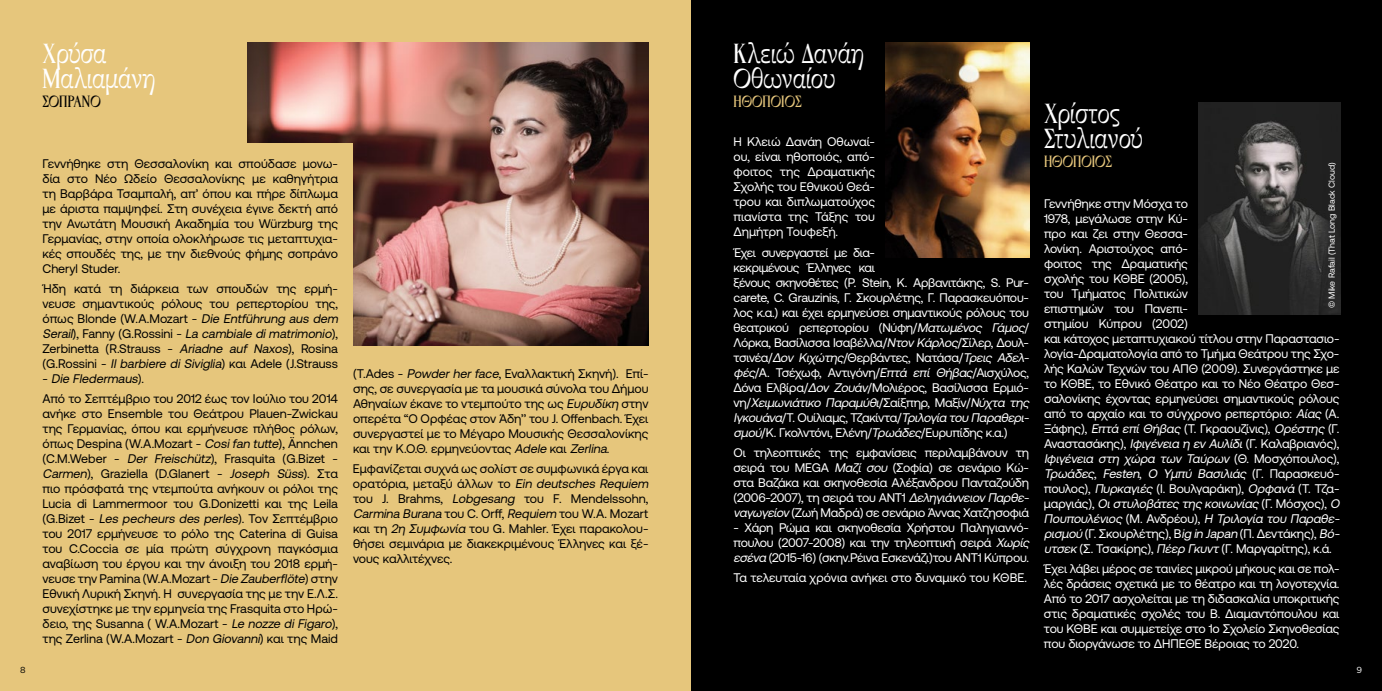
<style>
.page{position:relative;width:1382px;height:691px;background:#fff}
.page>*{position:absolute;margin:0;border:0;box-sizing:border-box;transform-origin:0 0}
.t1{font:27.5px/25px "Aegithalos";color:#fff}
.t2{font:16.25px "Aegithalos";color:#e6c67c}
.t3{font:16.25px "Aegithalos";color:#000}
.t4{font:12.5px/15px "Aeonik Pro";letter-spacing:-.02em;color:#fff}
.t5{font:12.5px/15px "Aeonik Pro";color:#000;text-align:justify}
.t6{font:12.5px "Aeonik Pro";color:#fff}
.t7{font:8.75px "Aeonik Pro";color:#fff}
.t8{font:8.75px "Gotham Greek";color:#000}
.t9{font:8.75px "Gotham Greek";color:#fff}
.s1{font-style:italic}
</style>
<div class="page">
<div style="left:0;top:0;width:691px;height:691px;background:#e6c67c"></div>
<div style="left:691px;top:0;width:691px;height:691px;background:#000"></div>
<img style="left:886px;top:43px;width:143px;height:215px">
<img style="left:1198px;top:102px;width:142px;height:213px">
<img style="left:247px;top:43px;width:401px;height:302px">
<div style="left:216px;top:144px;width:137px;height:231px;background:#e6c67c"></div>
<h1 class="t1" style="left:43px;top:41px;width:114px">Χρύσα<br>Μαλιαμάνη</h1>
<h2 class="t3" style="left:43px;top:91px;width:60px">ΣΟΠΡΆΝΟ</h2>
<p class="t5" style="left:43px;top:156px;width:297px">Γεννήθηκε στη Θεσσαλονίκη και σπούδασε μονω&shy;δία στο Νέο Ωδείο Θεσσαλονίκης με καθηγήτρια τη Βαρβάρα Τσαμπαλή, απ’ όπου και πήρε δίπλωμα με άριστα παμψηφεί. Στη συνέχεια έγινε δεκτή από την Ανωτάτη Μουσική Ακαδημία του Würzburg της Γερμανίας, στην οποία ολοκλήρωσε τις μεταπτυχια&shy;κές σπουδές της, με την διεθνούς φήμης σοπράνο Cheryl Studer.</p>
<p class="t5" style="left:43px;top:281px;width:299px;text-align:left">Ήδη κατά τη διάρκεια των σπουδών της ερμή&shy;νευσε σημαντικούς ρόλους του ρεπερτορίου της, όπως Blonde (W.A.Μozart - <span class="s1">Die Entführung aus dem Serail</span>) , Fa n n y ( G . R o s s i n i - <span class="s1">La cambiale di matrimonio</span>) , Zerbinetta (R.Strauss - <span class="s1">Ariadne auf Naxos</span>), Rosina (G.Rossini - <span class="s1">Il barbiere di Siviglia</span>) και Adele (J.Strauss</p>
<p class="t5" style="left:43px;top:368px;width:297px;line-height:20.2px">- <span class="s1">Die Fledermaus</span>) .<br>Από το Σεπτέμβριο του 2012 έως τον Ιούλιο του 2014</p>
<p class="t5" style="left:43px;top:406px;width:297px">ανήκε στο Ensemble του Θεάτρου Plauen-Zwickau της Γερμανίας, όπου και ερμήνευσε πλήθος ρόλων, όπως Despina (W.A.Mozart - <span class="s1">Cosifan tutte</span>), Ännchen (C.M.Weber - <span class="s1">Der Freischütz</span>), Frasquita (G.Bizet - <span class="s1">Carmen</span>), Graziella (D.Glanert - <span class="s1">Joseph Süss</span>). Στα πιο πρόσφατά της ντεμπούτα ανήκουν οι ρόλοι της Lucia di Lammermoor του G.Donizetti και της Leila (G.Bizet - <span class="s1">Les pecheurs des perles</span>). Toν Σεπτέμβριο του 2017 ερμήνευσε το ρόλο της Caterina di Guisa του C.Coccia σε μία πρώτη σύγχρονη παγκόσμια αναβίωση του έργου και την άνοιξη του 2018 ερμή&shy;νευσε την Pamina (W.A.Mozart - <span class="s1">Die Zauberflöte</span>) στην Εθνική Λυρική Σκηνή. Η συνεργασία της με την Ε.Λ.Σ. συνεχίστηκε με την ερμηνεία της Frasquita στο Ηρώ&shy;δειο, της Susanna ( W.A.Mozart - <span class="s1">Le nozze di Figaro</span>), της Zerlina (W.A.Mozart - <span class="s1">Don Giovanni</span>) και της Maid</p>
<p class="t5" style="left:353px;top:366px;width:297px">(T.Ades - <span class="s1">Powder her face</span>, Εναλλακτική Σκηνή). Επί&shy;σης, σε συνεργασία με τα μουσικά σύνολα του Δήμου Αθηναίων έκανε το ντεμπούτο της ως <span class="s1">Ευρυδίκη</span> στην οπερέτα “Ο Ορφέας στον Άδη’’ του J. Offenbach. Έχει συνεργαστεί με το Μέγαρο Μουσικής Θεσσαλονίκης και την Κ.Ο.Θ. ερμηνεύοντας <span class="s1">Adele</span> και <span class="s1">Zerlina</span>.</p>
<p class="t5" style="left:353px;top:461px;width:299px;text-align:left">Εμφανίζεται συχνά ως σολίστ σε συμφωνικά έργα και ορατόρια, μεταξύ άλλων το <span class="s1">Ein deutsches Requiem </span>του J. Brahms, <span class="s1">Lobgesang</span> του F. Mendelssohn, <span class="s1">Carmina Burana</span> το υ C . O rff, <span class="s1">Requiem</span> το υ W. A . M oz a rt και τη <span class="s1">2η Συμφωνία</span> του G. Mahler. Έχει παρακολου&shy;θήσει σεμινάρια με διακεκριμένους Έλληνες και ξέ&shy;νους καλλιτέχνες.</p>
<h1 class="t1" style="left:733px;top:41px;width:132px">Κλειώ Δανάη<br>Οθωναίου</h1>
<h2 class="t2" style="left:733px;top:91px;width:70px">ΗΘΟΠΟΙΌΣ</h2>
<p class="t4" style="left:733px;top:134px;width:143px;text-align:justify">Η Κλειώ Δανάη Οθωναί&shy;ου, είναι ηθοποιός, από&shy;φοιτος της Δραματικής Σχολής του Εθνικού Θεά&shy;τρου και διπλωματούχος πιανίστα της Τάξης του Δημήτρη Τουφεξή.</p>
<p class="t4" style="left:733px;top:245px;width:299px">Έχει συνεργαστεί με δια-<br>κεκριμένους Έλληνες και<br>ξένους σκηνοθέτες (P. Stein, Κ. Αρβανιτάκης, S. Pur&shy;carete, C. Grauzinis, Γ. Σκουρλέτης, Γ. Παρασκευόπου&shy;λος κ.α.) και έχει ερμηνεύσει σημαντικούς ρόλους του θεατρικού ρεπερτορίου (Νύφη/<span class="s1">Ματωμένος Γάμος</span>/ Λόρκα, Βασίλισσα Ισαβέλλα/<span class="s1">Ντον Κάρλος</span>/Σίλερ, Δουλ&shy;τσινέα/<span class="s1">Δον Κιχώτης</span>/Θερβάντες, Νατάσα/<span class="s1">Τρεις Αδελ&shy;φές</span>/Α. Τσέχωφ, Αντιγόνη/<span class="s1">Επτά επί Θήβας</span>/Αισχύλος, Δόνα Ελβίρα/<span class="s1">Δον Ζουάν</span>/Μολιέρος, Βασίλισσα Ερμιό&shy;ν η /<span class="s1">Χειμωνιάτικο Παραμύθι</span>/ Σ α ί ξ π η ρ , Μ α ξ ίν/ <span class="s1">Νύχτα της Ιγκουάνα</span>/ Τ. Ο υ ί λ ι α μ ς , Τζα κ ίν τ α/<span class="s1">Τριλογία του Παραθερι&shy;σμού</span>/Κ. Γκολντόνι, Ελένη/<span class="s1">Τρωάδες</span>/Ευρυπίδης κ.α.)</p>
<p class="t4" style="left:733px;top:445px;width:299px">Οι τηλεοπτικές της εμφανίσεις περιλαμβάνουν τη σειρά του MEGA <span class="s1">Μαζί σου</span> (Σοφία) σε σενάριο Κώ&shy;στα Βαζάκα και σκηνοθεσία Αλέξανδρου Πανταζούδη (2006-2007), τη σειρά του ΑΝΤ1 <span class="s1">Δεληγιάννειον Παρθε&shy;ναγωγείον</span> (Ζωή Μαδρά) σε σενάριο Άννας Χατζησοφιά</p>
<p class="t4" style="left:733px;top:520px;width:299px">- Χάρη Ρώμα και σκηνοθεσία Χρήστου Παληγιαννό&shy;πουλου (2007-2008) και την τηλεοπτική σειρά <span class="s1">Χωρίς εσένα</span> (2015-16) (σκην.Ρέινα Εσκενάζι)του ΑΝΤ1 Κύπρου.</p>
<p class="t6" style="left:733px;top:571px;width:295px">Τα τελευταία χρόνια ανήκει στο δυναμικό του ΚΘΒΕ.</p>
<h1 class="t1" style="left:1044px;top:101px;width:100px">Χρίστος<br>Στυλιανού</h1>
<h2 class="t2" style="left:1044px;top:151px;width:70px">ΗΘΟΠΟΙΌΣ</h2>
<p class="t7" style="left:1327px;top:308px;width:148px;rotate:-90deg">© Mike Rafail (That Long Black Cloud)</p>
<p class="t4" style="left:1044px;top:196px;width:299px">Γεννήθηκε στην Μόσχα το<br>1978, μεγάλωσε στην Κύ-<br>προ και ζει στην Θεσσα-<br>λονίκη. Αριστούχος από-<br>φοιτος της Δραματικής<br>σχολής του ΚΘΒΕ (2005),<br>του Τμήματος Πολιτικών<br>επιστημών του Πανεπι-<br>στημίου Κύπρου (2002)<br>και κάτοχος μεταπτυχιακού τίτλου στην Παραστασιο&shy;λογία-Δραματολογία από το Τμήμα Θεάτρου της Σχο&shy;λής Καλών Τεχνών του ΑΠΘ (2009). Συνεργάστηκε με το ΚΘΒΕ, το Εθνικό Θέατρο και το Νέο Θέατρο Θεσ&shy;σαλονίκης έχοντας ερμηνεύσει σημαντικούς ρόλους από το αρχαίο και το σύγχρονο ρεπερτόριο: <span class="s1">Αίας</span> (Α.<br>Ξάφης), <span class="s1">Επτά επί Θήβας</span> (Τ. Γκραουζίνις), <span class="s1">Ορέστης</span> (Γ.<br>Αναστασάκης), <span class="s1">Ιφιγένεια η εν Αυλίδι</span> (Γ. Καλαβριανός), <span class="s1">Ιφιγένεια στη χώρα των Ταύρων</span> ( Θ. Μ ο σ χό π ο υ λ ο ς ) , <span class="s1">Τρωάδες</span>, <span class="s1">Festen</span>, <span class="s1">Ο Υμπύ Βασιλιάς</span> ( Γ. Π α ρ α σ κ ε υ ό - πουλος), <span class="s1">Πυρκαγιές</span> (Ι. Βουλγαράκη), <span class="s1">Ορφανά</span> (Τ. Τζα&shy;μ α ρ γ ι ά ς ) , <span class="s1">Οιστυλοβάτες της κοινωνίας</span> ( Γ. Μ ό σ χο ς ) , <span class="s1">Ο Πουπουλένιος</span> ( Μ . Αν δ ρ έ ο υ ) , <span class="s1">Η Τριλογία του Παραθε&shy;ρισμού</span> (Γ. Σκουρλέτης), B<span class="s1">ig in Japan</span> (Π. Δεντάκης), <span class="s1">Βό&shy;υτσεκ</span> (Σ. Τσακίρης), <span class="s1">Πέερ Γκυντ</span> (Γ. Μαργαρίτης), κ.ά.</p>
<p class="t4" style="left:1044px;top:562px;width:297px;text-align:justify">Έχει λάβει μέρος σε ταινίες μικρού μήκους και σε πολ&shy;λές δράσεις σχετικά με το θέατρο και τη λογοτεχνία.<br>Από το 2017 ασχολείται με τη διδασκαλία υποκριτικής στις δραματικές σχολές του Β. Διαμαντόπουλου και του ΚΘΒΕ και συμμετείχε στο 1ο Σχολείο Σκηνοθεσίας που διοργάνωσε το ΔΗΠΕΘΕ Βέροιας το 2020.</p>
<p class="t8" style="left:20px;top:665px;width:7px">8</p>
<p class="t9" style="left:1356px;top:665px;width:7px">9</p>
</div>
